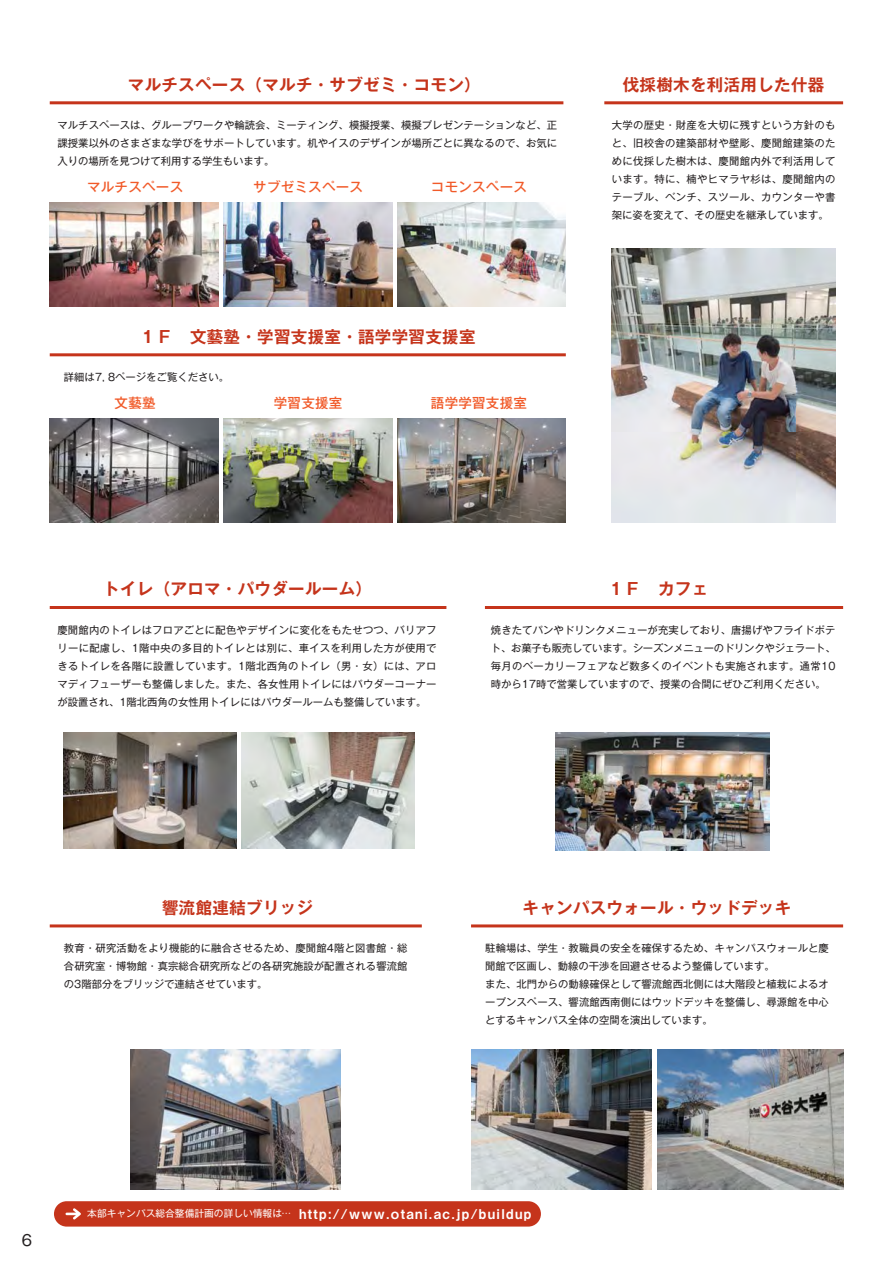
<style>
.page{position:relative;width:893px;height:1263px;background:#fff}
.page>*{position:absolute;margin:0;border:0;box-sizing:border-box;transform-origin:0 0}
.t1{font:16.5px "Gothic MB101 Pro De Bold 90 msp RKSJ H";letter-spacing:.02em;color:#c5341b}
.t2{font:15px "Gothic MB101 Pro Regular 90 msp RKSJ H";color:#231f20}
.t3{font:13.5px "Midashi Go Pro MB31 90 msp RKSJ H";letter-spacing:.1em;color:#fff}
.t4{font:13.5px "Gothic MB101 Pro Medium 90 msp RKSJ H";letter-spacing:.02em;color:#f15a29}
.t5{font:10.35px/18px "Gothic MB101 Pro Regular 90 msp RKSJ H";color:#231f20;text-align:justify}
.s1{font-family:"Gothic MB101 Pro Regular 90 msp RKSJ H";font-size:9.75px}
</style>
<div class="page">
<img style="left:612px;top:248px;width:223px;height:274px">
<img style="left:397px;top:202px;width:169px;height:104px">
<img style="left:50px;top:418px;width:168px;height:104px">
<img style="left:223px;top:418px;width:169px;height:104px">
<img style="left:397px;top:418px;width:169px;height:104px">
<img style="left:50px;top:202px;width:168px;height:104px">
<img style="left:223px;top:202px;width:169px;height:104px">
<img style="left:63px;top:733px;width:173px;height:116px">
<img style="left:241px;top:733px;width:173px;height:116px">
<img style="left:131px;top:1049px;width:210px;height:141px">
<img style="left:471px;top:1049px;width:181px;height:141px">
<img style="left:657px;top:1049px;width:186px;height:141px">
<img style="left:555px;top:733px;width:215px;height:118px">
<div style="left:54px;top:1201px;width:487px;height:26px;background:#c5341b;border-radius:13px"></div>
<svg style="left:66px;top:1208px;width:15px;height:11px"></svg>
<hr style="left:50px;top:606px;width:396px;height:3px;background:#c5341b">
<hr style="left:50px;top:924px;width:372px;height:3px;background:#c5341b">
<hr style="left:471px;top:924px;width:372px;height:3px;background:#c5341b">
<hr style="left:50px;top:353px;width:516px;height:3px;background:#c5341b">
<hr style="left:485px;top:606px;width:358px;height:3px;background:#c5341b">
<hr style="left:604px;top:101px;width:239px;height:3px;background:#c5341b">
<hr style="left:50px;top:101px;width:513px;height:3px;background:#c5341b">
<p class="t1" style="left:128px;top:78px;width:354px">マルチスペース（マルチ・サブゼミ・コモン）</p>
<p class="t5" style="left:57px;top:118px;width:501px">マルチスペースは、グループワークや輪読会、ミーティング、模擬授業、模擬プレゼンテーションなど、正課授業以外のさまざまな学びをサポートしています。机やイスのデザインが場所ごとに異なるので、お気に入りの場所を見つけて利用する学生もいます。</p>
<p class="t4" style="left:87px;top:182px;width:98px">マルチスペース</p>
<p class="t4" style="left:253px;top:182px;width:111px">サブゼミスペース</p>
<p class="t4" style="left:431px;top:182px;width:98px">コモンスペース</p>
<p class="t1" style="left:140px;top:330px;width:337px">１Ｆ　文藝塾・学習支援室・語学学習支援室</p>
<p class="t5" style="left:64px;top:370px;width:167px">詳細は7, 8ページをご覧ください。</p>
<p class="t4" style="left:115px;top:398px;width:42px">文藝塾</p>
<p class="t4" style="left:274px;top:398px;width:70px">学習支援室</p>
<p class="t4" style="left:431px;top:398px;width:98px">語学学習支援室</p>
<p class="t1" style="left:623px;top:78px;width:203px">伐採樹木を利活用した什器</p>
<p class="t5" style="left:612px;top:118px;width:225px">大学の歴史・財産を大切に残すという方針のもと、旧校舎の建築部材や壁彫、慶聞館建築のために伐採した樹木は、慶聞館内外で利活用しています。特に、楠やヒマラヤ杉は、慶聞館内のテーブル、ベンチ、スツール、カウンターや書架に姿を変えて、その歴史を継承しています。</p>
<p class="t1" style="left:103px;top:583px;width:270px">トイレ（アロマ・パウダールーム）</p>
<p class="t5" style="left:57px;top:622px;width:381px">慶聞館内のトイレはフロアごとに配色やデザインに変化をもたせつつ、バリアフリーに配慮し、1階中央の多目的トイレとは別に、車イスを利用した方が使用できるトイレを各階に設置しています。1階北西角のトイレ（男・女）には、アロマディフューザーも整備しました。また、各女性用トイレにはパウダーコーナーが設置され、1階北西角の女性用トイレにはパウダールームも整備しています。</p>
<p class="t1" style="left:608px;top:583px;width:102px">１Ｆ　カフェ</p>
<p class="t5" style="left:491px;top:622px;width:346px">焼きたてパンやドリンクメニューが充実しており、唐揚げやフライドポテト、お菓子も販売しています。シーズンメニューのドリンクやジェラート、毎月のベーカリーフェアなど数多くのイベントも実施されます。通常10時から17時で営業していますので、授業の合間にぜひご利用ください。</p>
<p class="t1" style="left:162px;top:901px;width:152px">響流館連結ブリッジ</p>
<p class="t5" style="left:64px;top:941px;width:345px">教育・研究活動をより機能的に融合させるため、慶聞館4階と図書館・総合研究室・博物館・真宗総合研究所などの各研究施設が配置される響流館の3階部分をブリッジで連結させています。</p>
<p class="t1" style="left:522px;top:901px;width:270px">キャンパスウォール・ウッドデッキ</p>
<p class="t5" style="left:485px;top:941px;width:345px;text-align:left">駐輪場は、学生・教職員の安全を確保するため、キャンパスウォールと慶聞館で区画し、動線の干渉を回避させるよう整備しています。<br>また、北門からの動線確保として響流館西北側には大階段と植栽によるオープンスペース、響流館西南側にはウッドデッキを整備し、尋源館を中心とするキャンパス全体の空間を演出しています。</p>
<p class="t2" style="left:22px;top:1234px;width:12px">6</p>
<p class="t3" style="left:87px;top:1208px;width:446px"><span class="s1">本部キャンパス総合整備計画の詳しい情報は…</span> http://www.otani.ac.jp/buildup</p>
</div>
